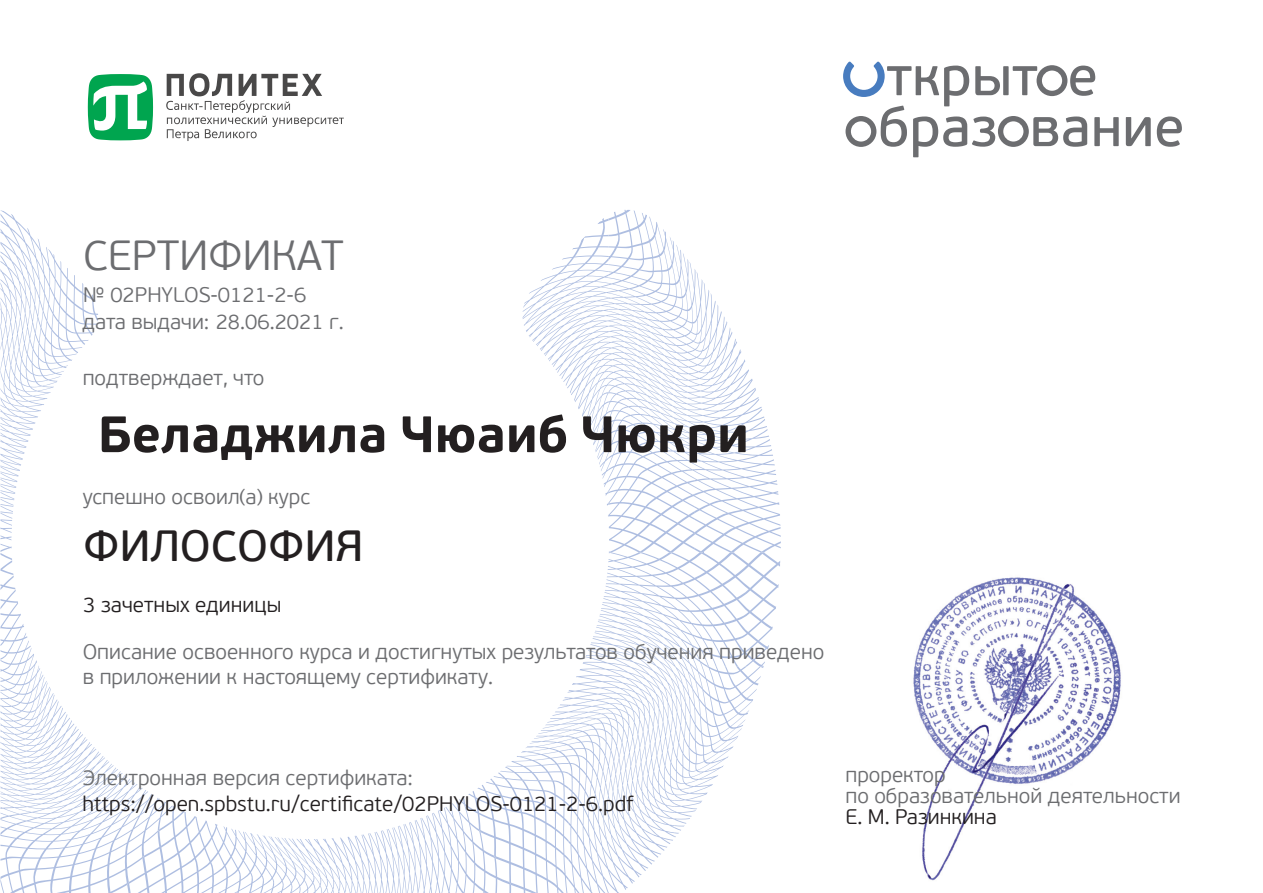
<style>
.page{position:relative;width:1263px;height:893px;background:#fff}
.page>*{position:absolute;margin:0;border:0;box-sizing:border-box;transform-origin:0 0}
.t1{font:700 51px "PF Beau Sans Pro";color:#231f20}
.t2{font:43.5px "PF Beau Sans Pro Bbook";color:#231f20}
.t3{font:300 42px "PF Beau Sans Pro";color:#6c6d70}
.t4{font:300 21px "PF Beau Sans Pro";color:#6c6d70}
.t5{font:300 21px "PF Beau Sans Pro";color:#231f20}
</style>
<div class="page">
<svg style="left:524px;top:210px;width:245px;height:342px"></svg>
<svg style="left:0;top:210px;width:98px;height:342px"></svg>
<svg style="left:0;top:553px;width:160px;height:340px"></svg>
<svg style="left:127px;top:799px;width:336px;height:94px"></svg>
<svg style="left:463px;top:552px;width:317px;height:341px"></svg>
<svg style="left:490px;top:666px;width:274px;height:227px"></svg>
<svg style="left:843px;top:62px;width:276px;height:95px"></svg>
<svg style="left:1126px;top:117px;width:25px;height:29px"></svg>
<svg style="left:1157px;top:116px;width:25px;height:31px"></svg>
<svg style="left:166px;top:73px;width:178px;height:68px"></svg>
<svg style="left:88px;top:74px;width:65px;height:66px"></svg>
<img style="left:913px;top:577px;width:208px;height:304px">
<p class="t3" style="left:83px;top:231px;width:262px">СЕРТИФИКАТ</p>
<p class="t4" style="left:83px;top:282px;width:225px">№ 02PHYLOS-0121-2-6</p>
<p class="t4" style="left:82px;top:310px;width:263px">дата выдачи: 28.06.2021 г.</p>
<p class="t4" style="left:83px;top:366px;width:183px">подтверждает, что</p>
<p class="t1" style="left:98px;top:403px;width:653px">Беладжила Чюаиб Чюкри</p>
<p class="t4" style="left:83px;top:485px;width:229px">успешно освоил(а) курс</p>
<p class="t2" style="left:83px;top:521px;width:281px">ФИЛОСОФИЯ</p>
<p class="t5" style="left:83px;top:593px;width:199px">3 зачетных единицы</p>
<p class="t4" style="left:83px;top:639px;width:743px">Описание освоенного курса и достигнутых результатов обучения приведено</p>
<p class="t4" style="left:83px;top:665px;width:412px">в приложении к настоящему сертификату.</p>
<p class="t4" style="left:83px;top:766px;width:332px">Электронная версия сертификата:</p>
<p class="t5" style="left:82px;top:792px;width:552px">https://open.spbstu.ru/certificate/02PHYLOS-0121-2-6.pdf</p>
<p class="t4" style="left:845px;top:763px;width:102px">проректор</p>
<p class="t4" style="left:845px;top:784px;width:337px">по образовательной деятельности</p>
<p class="t5" style="left:845px;top:805px;width:153px">Е. М. Разинкина</p>
</div>
